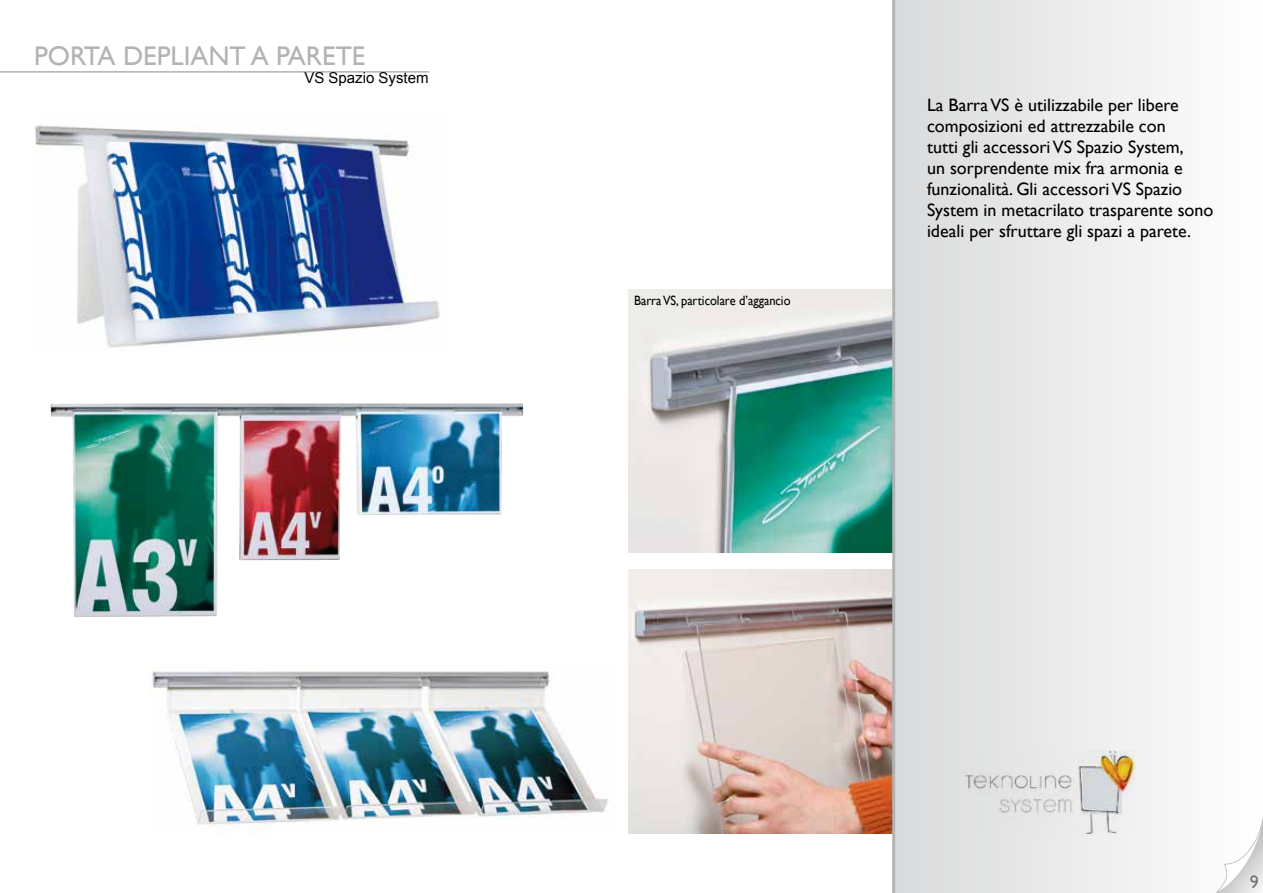
<style>
.page{position:relative;width:1263px;height:893px;background:#fff}
.page>*{position:absolute;margin:0;border:0;box-sizing:border-box;transform-origin:0 0}
.t1{font:27px "Gill Sans";color:#b1b3b4}
.t2{font:18px/21px "Gill Sans";color:#000}
.t3{font:18px "Gill Sans";color:#707172}
.t4{font:15px "Arial";color:#000}
.t5{font:13.5px "Gill Sans";color:#000;scale:.92 1}
</style>
<div class="page">
<div style="left:894px;top:0;width:369px;height:893px;background:linear-gradient(to right,#d9dadb,#fff)"></div>
<svg style="left:1216px;top:805px;width:47px;height:88px"></svg>
<img style="left:965px;top:751px;width:170px;height:82px">
<hr style="left:0;top:71px;width:429px;height:2px;background:#b1b3b4">
<img style="left:34px;top:125px;width:406px;height:223px">
<img style="left:628px;top:570px;width:264px;height:263px">
<img style="left:628px;top:289px;width:264px;height:264px">
<img style="left:50px;top:403px;width:473px;height:214px">
<img style="left:152px;top:671px;width:457px;height:161px">
<hr style="left:892px;top:0;width:3px;height:893px;background:#b1b3b4">
<h1 class="t1" style="left:34px;top:41px;width:333px">porta depliant a parete</h1>
<p class="t4" style="left:304px;top:68px;width:126px">VS Spazio System</p>
<p class="t5" style="left:634px;top:293px;width:172px">Barra VS, particolare d’aggancio</p>
<p class="t2" style="left:927px;top:95px;width:288px">La Barra VS è utilizzabile per libere composizioni ed attrezzabile con<br>tutti gli accessori VS Spazio System,<br>un sorprendente mix fra armonia e funzionalità. Gli accessori VS Spazio System in metacrilato trasparente sono ideali per sfruttare gli spazi a parete.</p>
<p class="t3" style="left:1250px;top:872px;width:10px">9</p>
</div>
